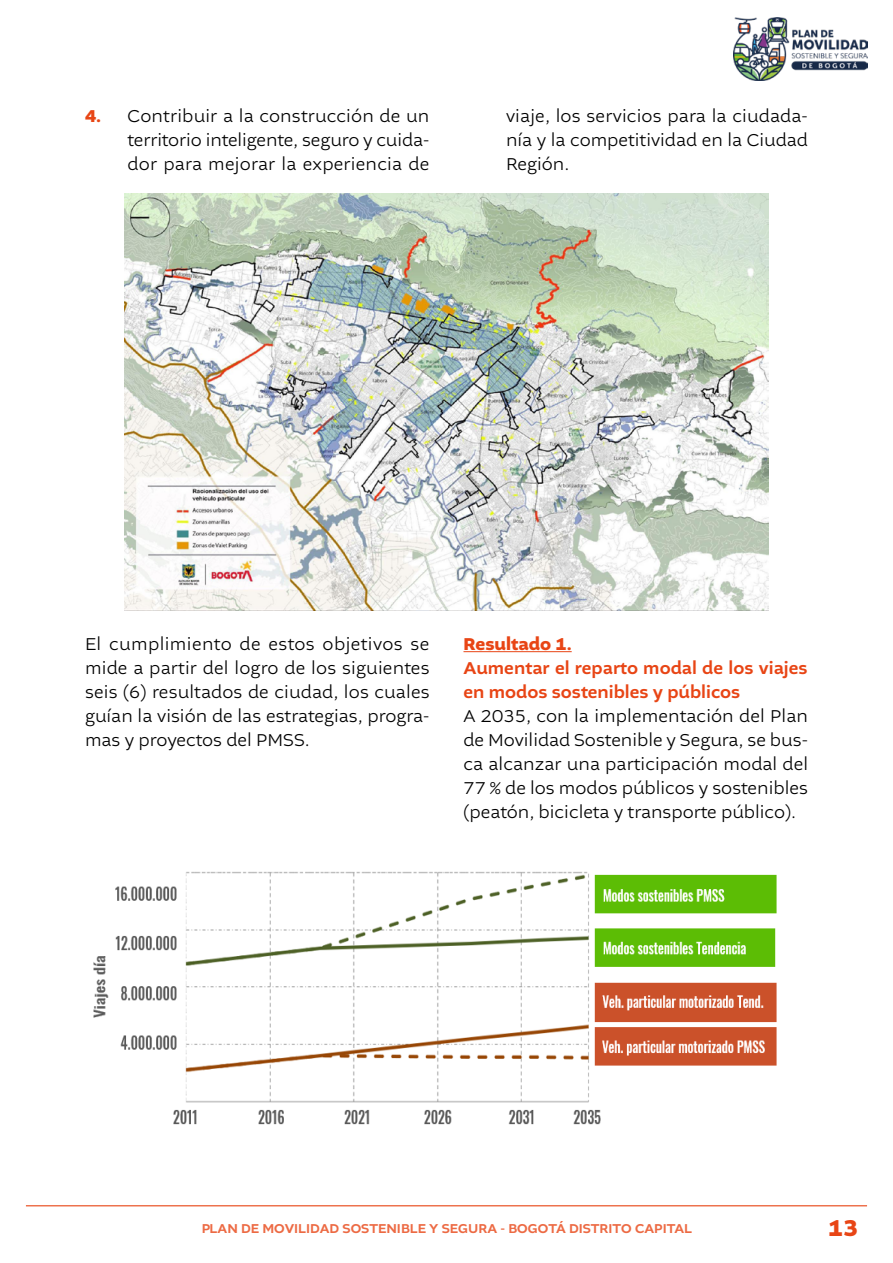
<style>
.page{position:relative;width:893px;height:1263px;background:#fff}
.page>*{position:absolute;margin:0;border:0;box-sizing:border-box;transform-origin:0 0}
.t1{font:700 24px "Altivo";color:#e84515}
.t2{font:300 18px/24px "Altivo";color:#000;text-align:justify}
.t3{font:500 18px/24px "Altivo";color:#e84515}
.t4{font:700 18px "Altivo";color:#e84515}
.t5{font:500 13.5px "Altivo";color:#e84515}
.s1{font-weight:700;color:#e84615}
</style>
<div class="page">
<img style="left:734px;top:17px;width:133px;height:64px">
<hr style="left:463px;top:651px;width:109px;height:1px;background:#e84515">
<img style="left:125px;top:194px;width:643px;height:416px">
<img style="left:93px;top:871px;width:684px;height:254px">
<hr style="left:26px;top:1205px;width:841px;height:1px;background:#e84515">
<p class="t2" style="left:128px;top:104px;width:303px;text-indent:-43px"><span class="s1">4.</span> Contribuir a la construcción de un territorio inteligente, seguro y cuida&shy;dor para mejorar la experiencia de</p>
<p class="t2" style="left:506px;top:104px;width:303px">viaje, los servicios para la ciudada&shy;nía y la competitividad en la Ciudad Región.</p>
<p class="t2" style="left:85px;top:632px;width:346px">El cumplimiento de estos objetivos se mide a partir del logro de los siguientes seis (6) resultados de ciudad, los cuales guían la visión de las estrategias, progra&shy;mas y proyectos del PMSS.</p>
<p class="t4" style="left:463px;top:632px;width:110px">Resultado 1.</p>
<p class="t3" style="left:463px;top:656px;width:346px">Aumentar el reparto modal de los viajes en modos sostenibles y públicos</p>
<p class="t2" style="left:463px;top:704px;width:346px">A 2035, con la implementación del Plan de Movilidad Sostenible y Segura, se bus&shy;ca alcanzar una participación modal del 77 % de los modos públicos y sostenibles (peatón, bicicleta y transporte público).</p>
<p class="t5" style="left:201px;top:1220px;width:492px">PLAN DE MOVILIDAD SOSTENIBLE Y SEGURA - BOGOTÁ DISTRITO CAPITAL</p>
<h1 class="t1" style="left:828px;top:1212px;width:31px">13</h1>
</div>
